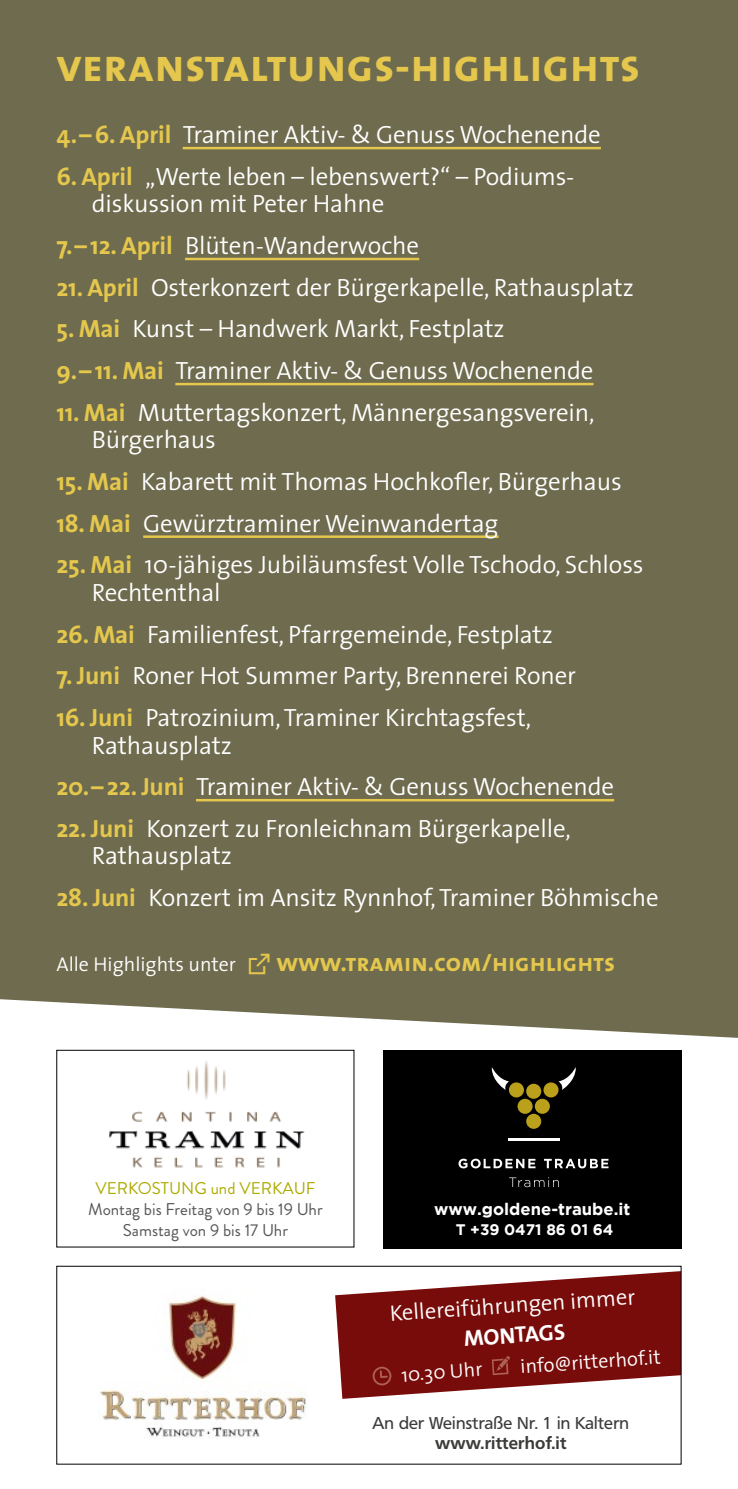
<style>
.page{position:relative;width:738px;height:1489px;background:#fff}
.page>*{position:absolute;margin:0;border:0;box-sizing:border-box;transform-origin:0 0}
.t1{font:46.25px "The Sans Bold Caps";letter-spacing:.005em;color:#e4c74c}
.t2{font:300 25px/27.5px "The Sans";letter-spacing:-.005em;color:#fff}
.t3{font:25px "The Sans Bold Caps";color:#e4c74c}
.t4{font:300 22.5px "The Sans";color:#fff}
.t5{font:700 22.5px "The Sans";color:#fff}
.t6{font:300 20px "The Sans";color:#fff}
.t7{font:17px/21px "Brandon Grotesque";color:#565656;text-align:center}
.t8{font:17px "Frutiger BQ";letter-spacing:.01em;color:#3b3b3a}
.t9{font:17px "Brandon Grotesque";color:#adab00}
.t10{font:700 17px "Frutiger BQ";letter-spacing:.01em;color:#3b3b3a}
.t11{font:700 16.75px "Gotham";color:#fff}
.t12{font:700 15.25px "Gotham";color:#fff}
.s1{font-weight:700;color:#e4c74c}
.s2{font-family:"The Sans";font-weight:300;font-size:20px;color:#fff}
.s3{font-family:"Tramin Picto"}
</style>
<div class="page">
<div style="left:0;top:0;width:737px;height:1037px;background:#6e6b4e"></div>
<div style="left:383px;top:1050px;width:297px;height:198px;background:#000"></div>
<div style="left:508px;top:1082px;width:15px;height:15px;background:#bba11b;border-radius:50%"></div>
<div style="left:525px;top:1083px;width:16px;height:15px;background:#bba11b;border-radius:50%"></div>
<div style="left:517px;top:1098px;width:15px;height:15px;background:#bba11b;border-radius:50%"></div>
<div style="left:534px;top:1098px;width:15px;height:15px;background:#bba11b;border-radius:50%"></div>
<div style="left:525px;top:1113px;width:16px;height:15px;background:#bba11b;border-radius:50%"></div>
<div style="left:543px;top:1082px;width:15px;height:15px;background:#bba11b;border-radius:50%"></div>
<svg style="left:491px;top:1067px;width:17px;height:22px"></svg>
<svg style="left:558px;top:1067px;width:17px;height:22px"></svg>
<svg style="left:458px;top:1158px;width:77px;height:10px"></svg>
<svg style="left:543px;top:1158px;width:65px;height:10px"></svg>
<hr style="left:507px;top:1137px;width:52px;height:3px;background:#fff">
<svg style="left:508px;top:1177px;width:50px;height:10px"></svg>
<svg style="left:335px;top:1271px;width:344px;height:127px;fill:#780c0a"></svg>
<svg style="left:372px;top:1366px;width:19px;height:19px"></svg>
<svg style="left:491px;top:1355px;width:18px;height:19px"></svg>
<img style="left:99px;top:1295px;width:208px;height:142px">
<div style="left:56px;top:1049px;width:298px;height:198px;border:1px solid #000"></div>
<img style="left:109px;top:1061px;width:196px;height:107px">
<hr style="left:182px;top:147px;width:418px;height:2px;background:#e4c74c">
<hr style="left:185px;top:258px;width:234px;height:2px;background:#e4c74c">
<hr style="left:175px;top:383px;width:418px;height:2px;background:#e4c74c">
<hr style="left:143px;top:535px;width:355px;height:3px;background:#e4c74c">
<hr style="left:196px;top:799px;width:417px;height:2px;background:#e4c74c">
<h1 class="t1" style="left:56px;top:27px;width:585px">veranstaltungs-highlights</h1>
<p class="t2" style="left:56px;top:120px;width:545px"><span class="s1">4. – 6. April</span> Traminer Aktiv- &amp; Genuss Wochenende</p>
<p class="t2" style="left:92px;top:162px;width:484px;text-indent:-35px"><span class="s1">6. April</span> „Werte leben – lebenswert?“ – Podiums&shy;diskussion mit Peter Hahne</p>
<p class="t2" style="left:56px;top:231px;width:364px"><span class="s1">7. – 12. April</span> Blüten-Wanderwoche</p>
<p class="t2" style="left:56px;top:273px;width:578px"><span class="s1">21. April</span> Osterkonzert der Bürgerkapelle, Rathausplatz</p>
<p class="t2" style="left:56px;top:314px;width:449px"><span class="s1">5. Mai</span> Kunst – Handwerk Markt, Festplatz</p>
<p class="t2" style="left:56px;top:356px;width:538px"><span class="s1">9. – 11. Mai</span> Traminer Aktiv- &amp; Genuss Wochenende</p>
<p class="t2" style="left:92px;top:398px;width:504px;text-indent:-35px"><span class="s1">11. Mai</span> Muttertagskonzert, Männergesangsverein,<br>Bürgerhaus</p>
<p class="t2" style="left:56px;top:467px;width:566px"><span class="s1">15. Mai</span> Kabarett mit Thomas Hochkofler, Bürgerhaus</p>
<p class="t2" style="left:56px;top:508px;width:443px"><span class="s1">18. Mai</span> Gewürztraminer Weinwandertag</p>
<p class="t2" style="left:92px;top:550px;width:553px;text-indent:-35px"><span class="s1">25. Mai</span> 10-jähiges Jubiläumsfest Volle Tschodo, Schloss<br>Rechtenthal</p>
<p class="t2" style="left:56px;top:619px;width:497px"><span class="s1">26. Mai</span> Familienfest, Pfarrgemeinde, Festplatz</p>
<p class="t2" style="left:56px;top:661px;width:521px"><span class="s1">7. Juni</span> Roner Hot Summer Party, Brennerei Roner</p>
<p class="t2" style="left:92px;top:703px;width:440px;text-indent:-35px"><span class="s1">16. Juni</span> Patrozinium, Traminer Kirchtagsfest,<br>Rathausplatz</p>
<p class="t2" style="left:56px;top:772px;width:559px"><span class="s1">20. – 22. Juni</span> Traminer Aktiv- &amp; Genuss Wochenende</p>
<p class="t2" style="left:92px;top:813px;width:480px;text-indent:-35px"><span class="s1">22. Juni</span> Konzert zu Fronleichnam Bürgerkapelle,<br>Rathausplatz</p>
<p class="t2" style="left:56px;top:883px;width:603px"><span class="s1">28. Juni</span> Konzert im Ansitz Rynnhof, Traminer Böhmische</p>
<p class="t3" style="left:56px;top:941px;width:559px"><span class="s2">Alle Highlights unter</span> <span class="s3">\</span> www.tramin.com/highlights</p>
<p class="t9" style="left:95px;top:1175px;width:221px">VERKOSTUNG und VERKAUF</p>
<p class="t7" style="left:88px;top:1198px;width:236px">Montag bis Freitag von 9 bis 19 Uhr<br>Samstag von 9 bis 17 Uhr</p>
<p class="t11" style="left:434px;top:1199px;width:198px">www.goldene-traube.it</p>
<p class="t12" style="left:455px;top:1220px;width:159px">T +39 0471 86 01 64</p>
<p class="t4" style="left:388px;top:1294px;width:247px;rotate:-4deg">Kellereiführungen immer</p>
<p class="t5" style="left:462px;top:1319px;width:103px;rotate:-4deg">MONTAGS</p>
<p class="t6" style="left:400px;top:1358px;width:83px;rotate:-4deg">10.30 Uhr</p>
<p class="t6" style="left:519px;top:1349px;width:142px;rotate:-4deg">info@ritterhof.it</p>
<p class="t8" style="left:372px;top:1412px;width:258px">An der Weinstraße Nr. 1 in Kaltern</p>
<p class="t10" style="left:435px;top:1432px;width:133px">www.ritterhof.it</p>
</div>
